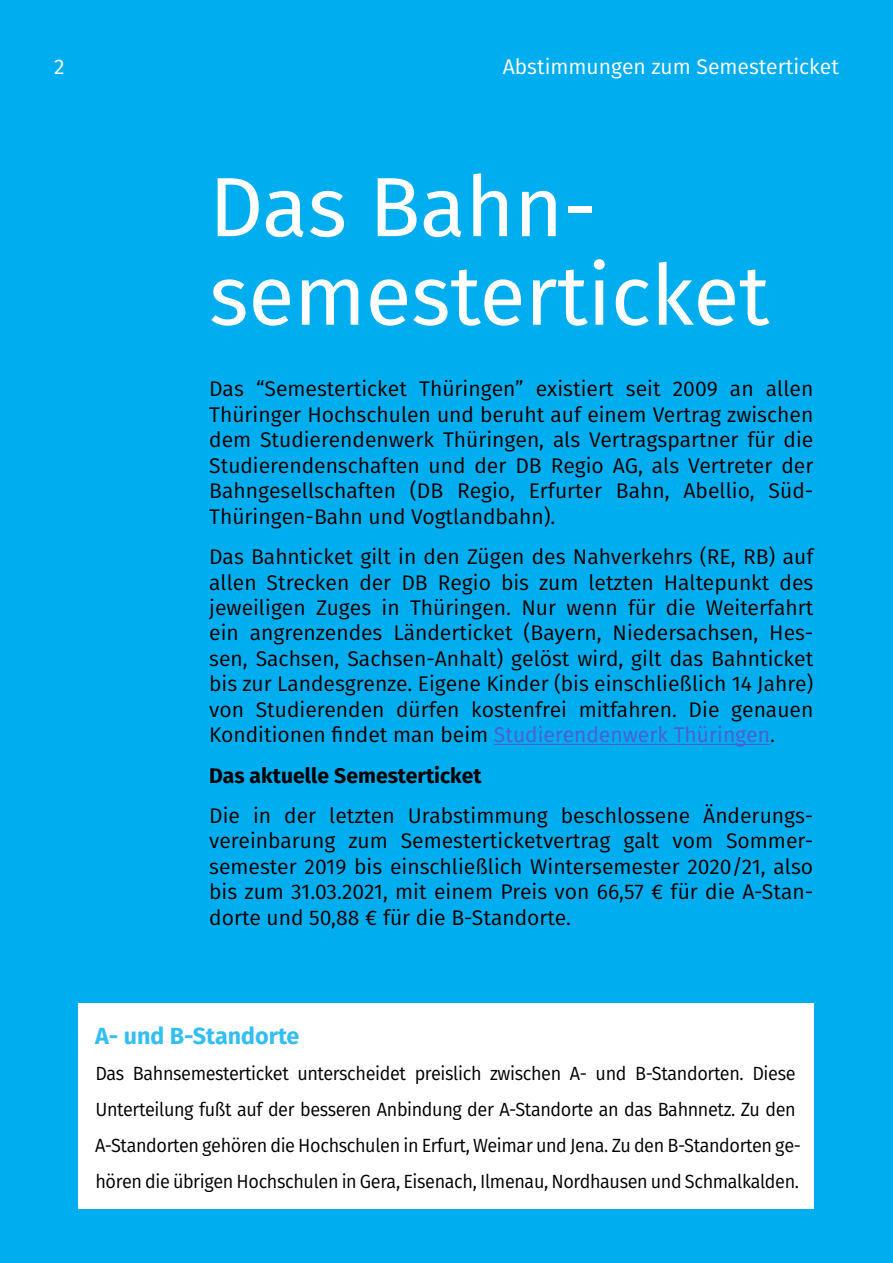
<style>
.page{position:relative;width:893px;height:1263px;background:#00aeef}
.page>*{position:absolute;margin:0;border:0;box-sizing:border-box;transform-origin:0 0}
.t1{font:84px/88.5px "Fira Sans";color:#fff}
.t2{font:700 23.4px "Fira Sans";color:#33bef2}
.t3{font:21.15px/25.5px "Fira Sans";color:#000;text-align:justify}
.t4{font:21.15px "Fira Sans";color:#fff}
.t5{font:700 21.15px "Fira Sans";color:#000}
.t6{font:19.05px/36px "Fira Sans";letter-spacing:-.02em;color:#000;scale:.95 1}
.s1{color:#4f5cd6}
</style>
<div class="page">
<hr style="left:494px;top:744px;width:276px;height:1px;background:#4f5cd6">
<div style="left:78px;top:1004px;width:735px;height:205px;background:#fff"></div>
<p class="t4" style="left:54px;top:51px;width:12px">2</p>
<p class="t4" style="left:503px;top:51px;width:338px">Abstimmungen zum Semesterticket</p>
<h1 class="t1" style="left:209px;top:160px;width:562px">Das Bahn&shy;semesterticket</h1>
<p class="t3" style="left:209px;top:376px;width:606px">Das “Semesterticket Thüringen” existiert seit 2009 an allen Thüringer Hochschulen und beruht auf einem Vertrag zwischen dem Studierendenwerk Thüringen, als Vertragspartner für die Studierendenschaften und der DB Regio AG, als Vertreter der Bahngesellschaften (DB Regio, Erfurter Bahn, Abellio, Süd-Thüringen-Bahn und Vogtlandbahn).</p>
<p class="t3" style="left:209px;top:543px;width:606px">Das Bahnticket gilt in den Zügen des Nahverkehrs (RE, RB) auf allen Strecken der DB Regio bis zum letzten Haltepunkt des jeweiligen Zuges in Thüringen. Nur wenn für die Weiterfahrt ein angrenzendes Länderticket (Bayern, Niedersachsen, Hes&shy;sen, Sachsen, Sachsen-Anhalt) gelöst wird, gilt das Bahnticket bis zur Landesgrenze. Eigene Kinder (bis einschließlich 14 Jahre) von Studierenden dürfen kostenfrei mitfahren. Die genauen Konditionen findet man beim <span class="s1">Studierendenwerk Thüringen</span>.</p>
<p class="t5" style="left:209px;top:757px;width:274px">Das aktuelle Semesterticket</p>
<p class="t3" style="left:209px;top:802px;width:606px;text-align:left">Die in der letzten Urabstimmung beschlossene Änderungs&shy;vereinbarung zum Semesterticketvertrag galt vom Sommer&shy;semester 2019 bis einschließlich Wintersemester 2020/21, also bis zum 31.03.2021, mit einem Preis von 66,57 € für die A-Stan&shy;dorte und 50,88 € für die B-Standorte.</p>
<p class="t2" style="left:95px;top:1016px;width:206px">A- und B-Standorte</p>
<p class="t6" style="left:95px;top:1055px;width:745px">Das Bahnsemesterticket unterscheidet preislich zwischen A- und B-Standorten. Diese Unterteilung fußt auf der besseren Anbindung der A-Standorte an das Bahnnetz. Zu den A-Standorten gehören die Hochschulen in Erfurt, Weimar und Jena. Zu den B-Standorten ge&shy;hören die übrigen Hochschulen in Gera, Eisenach, Ilmenau, Nordhausen und Schmalkalden.</p>
</div>
